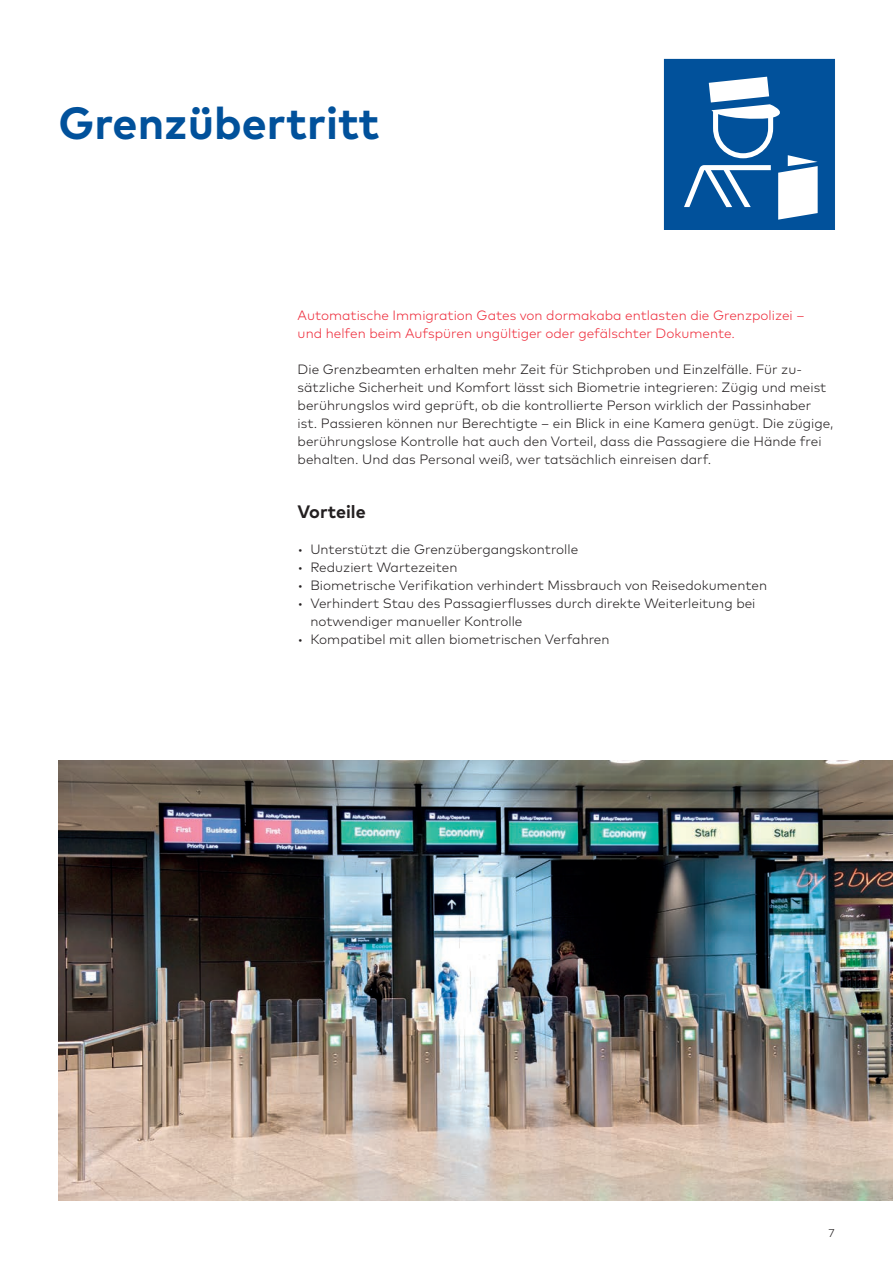
<style>
.page{position:relative;width:893px;height:1263px;background:#fff}
.page>*{position:absolute;margin:0;border:0;box-sizing:border-box;transform-origin:0 0}
.t1{font:700 45px "Mark Pro";color:#01519b}
.t2{font:700 18px "Mark Pro";color:#231f20}
.t3{font:300 13.5px/18px "Mark Pro";color:#231f20}
.t4{font:300 13.5px/18px "Mark Pro";color:#ee2c3b}
.t5{font:300 11.25px "Mark Pro";color:#231f20}
</style>
<div class="page">
<img style="left:58px;top:760px;width:835px;height:440px">
<svg style="left:666px;top:61px;width:167px;height:167px"></svg>
<div style="left:664px;top:59px;width:171px;height:171px;border:1px solid #01519b"></div>
<h1 class="t1" style="left:58px;top:89px;width:323px">Grenzübertritt</h1>
<p class="t4" style="left:298px;top:305px;width:508px">Automatische Immigration Gates von dormakaba entlasten die Grenzpolizei – und helfen beim Aufspüren ungültiger oder gefälschter Dokumente.</p>
<p class="t3" style="left:298px;top:359px;width:537px">Die Grenzbeamten erhalten mehr Zeit für Stichproben und Einzelfälle. Für zu&shy;sätzliche Sicherheit und Komfort lässt sich Biometrie integrieren: Zügig und meist berührungslos wird geprüft, ob die kontrollierte Person wirklich der Passinhaber ist. Passieren können nur Berechtigte – ein Blick in eine Kamera genügt. Die zügige, berührungslose Kontrolle hat auch den Vorteil, dass die Passagiere die Hände frei behalten. Und das Personal weiß, wer tatsächlich einreisen darf.</p>
<h2 class="t2" style="left:298px;top:497px;width:70px">Vorteile</h2>
<p class="t3" style="left:298px;top:539px;width:282px">• Unterstützt die Grenzübergangskontrolle</p>
<p class="t3" style="left:298px;top:557px;width:161px">• Reduziert Wartezeiten</p>
<p class="t3" style="left:298px;top:575px;width:471px">• Biometrische Verifikation verhindert Missbrauch von Reisedokumenten</p>
<p class="t3" style="left:310px;top:593px;width:447px;text-indent:-13px">• Verhindert Stau des Passagierflusses durch direkte Weiterleitung bei notwendiger manueller Kontrolle</p>
<p class="t3" style="left:298px;top:629px;width:313px">• Kompatibel mit allen biometrischen Verfahren</p>
<p class="t5" style="left:828px;top:1224px;width:8px">7</p>
</div>
